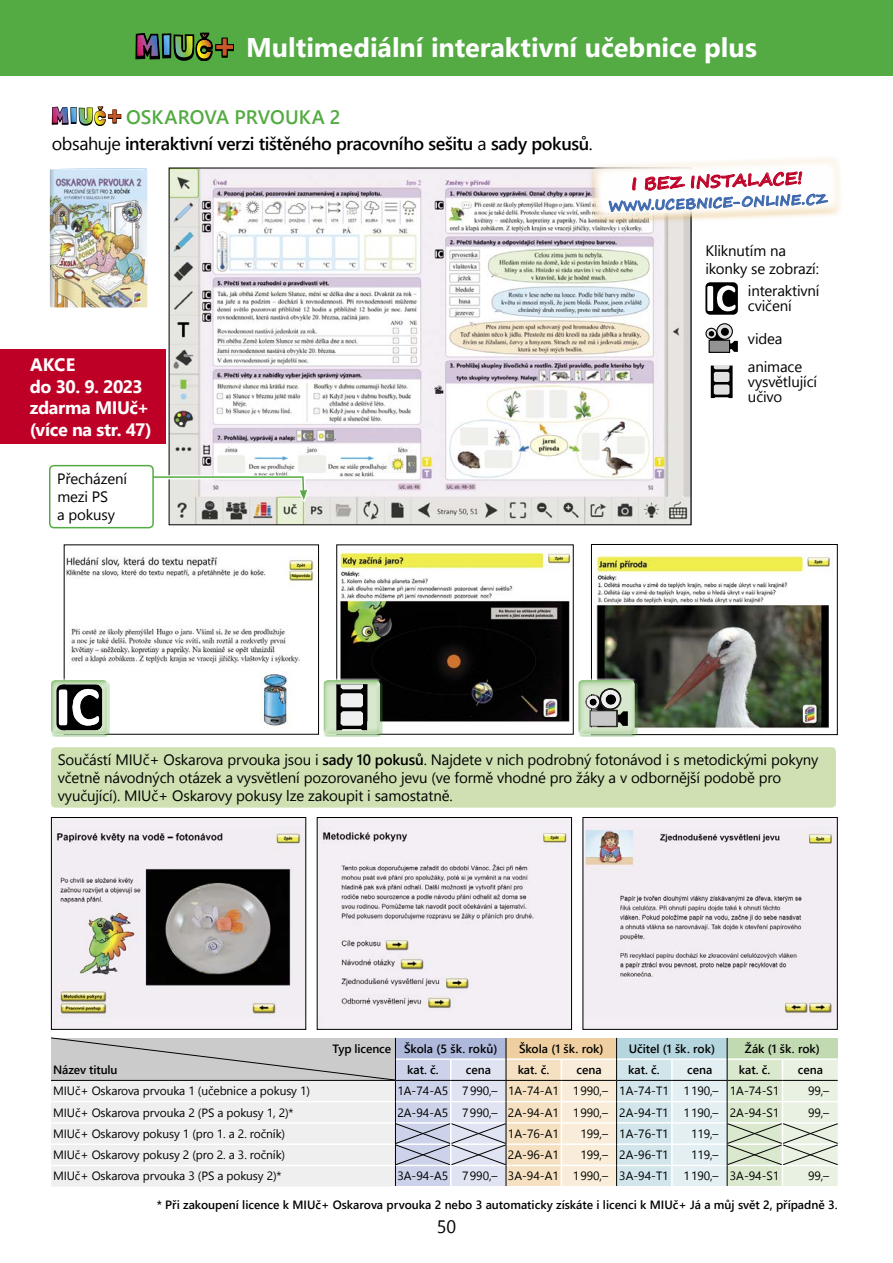
<style>
.page{position:relative;width:893px;height:1263px;background:#fff}
.page>*{position:absolute;margin:0;border:0;box-sizing:border-box;transform-origin:0 0}
.t1{font:700 27px "Segoe UI";color:#fff}
.t2{font:600 19.5px "Segoe UI";letter-spacing:-.005em;color:#54ab43}
.t3{font:600 18px "Segoe UI";letter-spacing:-.02em;color:#000}
.t4{font:700 18px/21.6px "Segoe UI";letter-spacing:-.03em;color:#fff}
.t5{font:18px "Segoe UI";color:#000}
.t6{font:700 16.8px "Segoe Script";color:#be0027}
.t7{font:15px/18px "Segoe UI";letter-spacing:-.01em;color:#000}
.t8{font:700 13.5px "Segoe Script";color:#3c68ae}
.t9{font:12px "Segoe UI";letter-spacing:-.01em;color:#000}
.t10{font:600 12px "Segoe UI";color:#000}
.s1{font-weight:400}
.s2{font-weight:600}
</style>
<div class="page">
<div style="left:0;top:0;width:893px;height:75px;background:#54ab43"></div>
<img style="left:171px;top:170px;width:518px;height:353px">
<div style="left:588px;top:154px;width:256px;height:71px;background:#da9823;opacity:.5"></div>
<svg style="left:593px;top:157px;width:249px;height:64px"></svg>
<div style="left:705px;top:282px;width:33px;height:33px;background:#000;border-radius:5px"></div>
<div style="left:707px;top:286px;width:6px;height:25px;background:#fff"></div>
<svg style="left:716px;top:285px;width:20px;height:27px"></svg>
<svg style="left:717px;top:324px;width:15px;height:15px"></svg>
<div style="left:716px;top:323px;width:17px;height:17px;border:1px solid #000;border-radius:50%"></div>
<svg style="left:706px;top:328px;width:11px;height:11px"></svg>
<div style="left:705px;top:328px;width:12px;height:11px;border:1px solid #000;border-radius:50%"></div>
<svg style="left:709px;top:331px;width:15px;height:9px"></svg>
<div style="left:721px;top:328px;width:8px;height:8px;background:#000;border-radius:50%"></div>
<div style="left:709px;top:340px;width:21px;height:12px;background:#939393"></div>
<div style="left:709px;top:340px;width:21px;height:13px;border:1px solid #000"></div>
<svg style="left:730px;top:341px;width:8px;height:11px"></svg>
<svg style="left:711px;top:366px;width:21px;height:32px"></svg>
<img style="left:50px;top:168px;width:97px;height:139px">
<svg style="left:51px;top:1038px;width:787px;height:149px"></svg>
<div style="left:51px;top:747px;width:785px;height:61px;background:#cfe1b2;border-radius:4px"></div>
<div style="left:0;top:349px;width:166px;height:95px;background:#be0027"></div>
<svg style="left:168px;top:474px;width:141px;height:28px"></svg>
<svg style="left:154px;top:476px;width:153px;height:24px"></svg>
<div style="left:49px;top:465px;width:105px;height:63px;border:2px solid #54ab43;border-radius:4px"></div>
<img style="left:53px;top:819px;width:251px;height:209px">
<div style="left:51px;top:817px;width:255px;height:213px;border:1px solid #000"></div>
<img style="left:319px;top:819px;width:251px;height:209px">
<div style="left:317px;top:817px;width:255px;height:213px;border:1px solid #000"></div>
<img style="left:585px;top:819px;width:251px;height:209px">
<div style="left:583px;top:817px;width:255px;height:213px;border:1px solid #000"></div>
<img style="left:66px;top:557px;width:248px;height:171px">
<div style="left:44px;top:672px;width:71px;height:71px;background:#fff"></div>
<div style="left:49px;top:681px;width:61px;height:56px;background:#fff;opacity:.75"></div>
<div style="left:48px;top:678px;width:61px;height:56px;background:#54ab43;opacity:.39"></div>
<img style="left:596px;top:555px;width:236px;height:174px">
<div style="left:591px;top:544px;width:247px;height:191px;border:1px solid #000"></div>
<div style="left:571px;top:672px;width:71px;height:71px;background:#fff;opacity:.5"></div>
<div style="left:577px;top:681px;width:60px;height:56px;background:#fff;opacity:.75"></div>
<div style="left:576px;top:678px;width:61px;height:56px;background:#54ab43;opacity:.39"></div>
<div style="left:337px;top:545px;width:236px;height:189px;background:#fff"></div>
<img style="left:340px;top:550px;width:231px;height:173px">
<div style="left:336px;top:544px;width:238px;height:191px;border:1px solid #000"></div>
<div style="left:317px;top:672px;width:70px;height:71px;background:#fff;opacity:.5"></div>
<div style="left:322px;top:681px;width:61px;height:56px;background:#fff;opacity:.75"></div>
<div style="left:321px;top:678px;width:61px;height:56px;background:#54ab43;opacity:.39"></div>
<svg style="left:136px;top:33px;width:98px;height:28px"></svg>
<svg style="left:52px;top:106px;width:69px;height:20px"></svg>
<p class="t1" style="left:246px;top:25px;width:512px">M ultimediální interaktivní učebnice plus</p>
<p class="t2" style="left:126px;top:101px;width:19px">oska</p>
<p class="t2" style="left:178px;top:101px;width:128px">rova prvouka</p>
<p class="t2" style="left:330px;top:101px;width:12px">2</p>
<p class="t3" style="left:52px;top:129px;width:542px"><span class="s1">obsahuje</span> interaktivní verzi tištěného pracovního sešitu <span class="s1">a</span> sady pokusů<span class="s1">.</span></p>
<p class="t4" style="left:30px;top:354px;width:13px">Akc</p>
<p class="t4" style="left:30px;top:354px;width:124px;text-indent:36px">e<br>do 30. 9. 2023 zdarma MI Uč+ (více na str. 47)</p>
<p class="t7" style="left:57px;top:469px;width:71px">Přecházení mezi PS<br>a pokusy</p>
<h3 class="t6" style="left:631px;top:170px;width:173px;rotate:-2deg">I BEZ INSTALACE!</h3>
<p class="t8" style="left:609px;top:196px;width:221px;rotate:-2deg">WWW.ucebnice -onli ne.cz</p>
<p class="t7" style="left:705px;top:241px;width:115px">Kliknutím na ikonky se zobrazí:</p>
<p class="t7" style="left:748px;top:283px;width:73px;line-height:15px">interaktivní cvičení</p>
<p class="t7" style="left:748px;top:323px;width:56px;line-height:28.8px">videa animace</p>
<p class="t7" style="left:748px;top:374px;width:71px;line-height:15px">vysvětlující učivo</p>
<p class="t7" style="left:58px;top:750px;width:762px">Součástí MIUč+ Oskarova prvouka jsou i <span class="s2">sady 10 pokusů</span>. Najdete v nich podrobný fotonávod i s metodickými pokyny včetně návodných otázek a vysvětlení pozorovaného jevu (ve formě vhodné pro žáky a v odbornější podobě pro vyučující). MIUč+ Oskarovy pokusy lze zakoupit i samostatně.</p>
<p class="t10" style="left:53px;top:1060px;width:66px">N ázev titulu</p>
<p class="t10" style="left:332px;top:1039px;width:60px">Typ licence</p>
<p class="t10" style="left:404px;top:1039px;width:95px">Škola (5 šk. roků)</p>
<p class="t10" style="left:519px;top:1039px;width:86px">Škola (1 šk. rok)</p>
<p class="t10" style="left:629px;top:1039px;width:88px">U čitel (1 šk. rok)</p>
<p class="t10" style="left:745px;top:1039px;width:76px">Žák (1 šk. rok)</p>
<p class="t10" style="left:407px;top:1060px;width:33px">kat. č.</p>
<p class="t10" style="left:466px;top:1060px;width:27px">cena</p>
<p class="t10" style="left:518px;top:1060px;width:33px">kat. č.</p>
<p class="t10" style="left:576px;top:1060px;width:27px">cena</p>
<p class="t10" style="left:628px;top:1060px;width:33px">kat. č.</p>
<p class="t10" style="left:687px;top:1060px;width:27px">cena</p>
<p class="t10" style="left:739px;top:1060px;width:33px">kat. č.</p>
<p class="t10" style="left:798px;top:1060px;width:27px">cena</p>
<p class="t9" style="left:53px;top:1081px;width:258px">MIUč+ Oskarova prvouka 1 (učebnice a pokusy 1)</p>
<p class="t9" style="left:397px;top:1081px;width:383px">1A-74-A5 7990,– 1A-74-A1 1990,– 1A-74-T1 1190,– 1A-74-S1</p>
<p class="t9" style="left:808px;top:1081px;width:23px">99,–</p>
<p class="t9" style="left:53px;top:1103px;width:242px">MIUč+ Oskarova prvouka 2 (PS a pokusy 1, 2)*</p>
<p class="t9" style="left:397px;top:1103px;width:383px">2A-94-A5 7990,– 2A-94-A1 1990,– 2A-94-T1 1190,– 2A-94-S1</p>
<p class="t9" style="left:808px;top:1103px;width:23px">99,–</p>
<p class="t9" style="left:53px;top:1124px;width:233px">MIUč+ Oskarovy pokusy 1 (pro 1. a 2. ročník)</p>
<p class="t9" style="left:508px;top:1124px;width:52px">1A-76-A1</p>
<p class="t9" style="left:580px;top:1124px;width:90px">199,– 1A-76-T1</p>
<p class="t9" style="left:691px;top:1124px;width:29px">119,–</p>
<p class="t9" style="left:53px;top:1145px;width:233px">MIUč+ Oskarovy pokusy 2 (pro 2. a 3. ročník)</p>
<p class="t9" style="left:508px;top:1145px;width:52px">2A-96-A1</p>
<p class="t9" style="left:580px;top:1145px;width:90px">199,– 2A-96-T1</p>
<p class="t9" style="left:691px;top:1145px;width:29px">119,–</p>
<p class="t9" style="left:53px;top:1166px;width:230px">MIUč+ Oskarova prvouka 3 (PS a pokusy 2)*</p>
<p class="t9" style="left:397px;top:1166px;width:383px">3A-94-A5 7990,– 3A-94-A1 1990,– 3A-94-T1 1190,– 3A-94-S1</p>
<p class="t9" style="left:808px;top:1166px;width:23px">99,–</p>
<p class="t10" style="left:157px;top:1195px;width:682px">* Při zakoupení licence k MIUč+ Oskarova prvouka 2 nebo 3 automaticky získáte i licenci k MIUč+ Já a můj svět 2, případně 3.</p>
<p class="t5" style="left:437px;top:1212px;width:21px">50</p>
</div>
